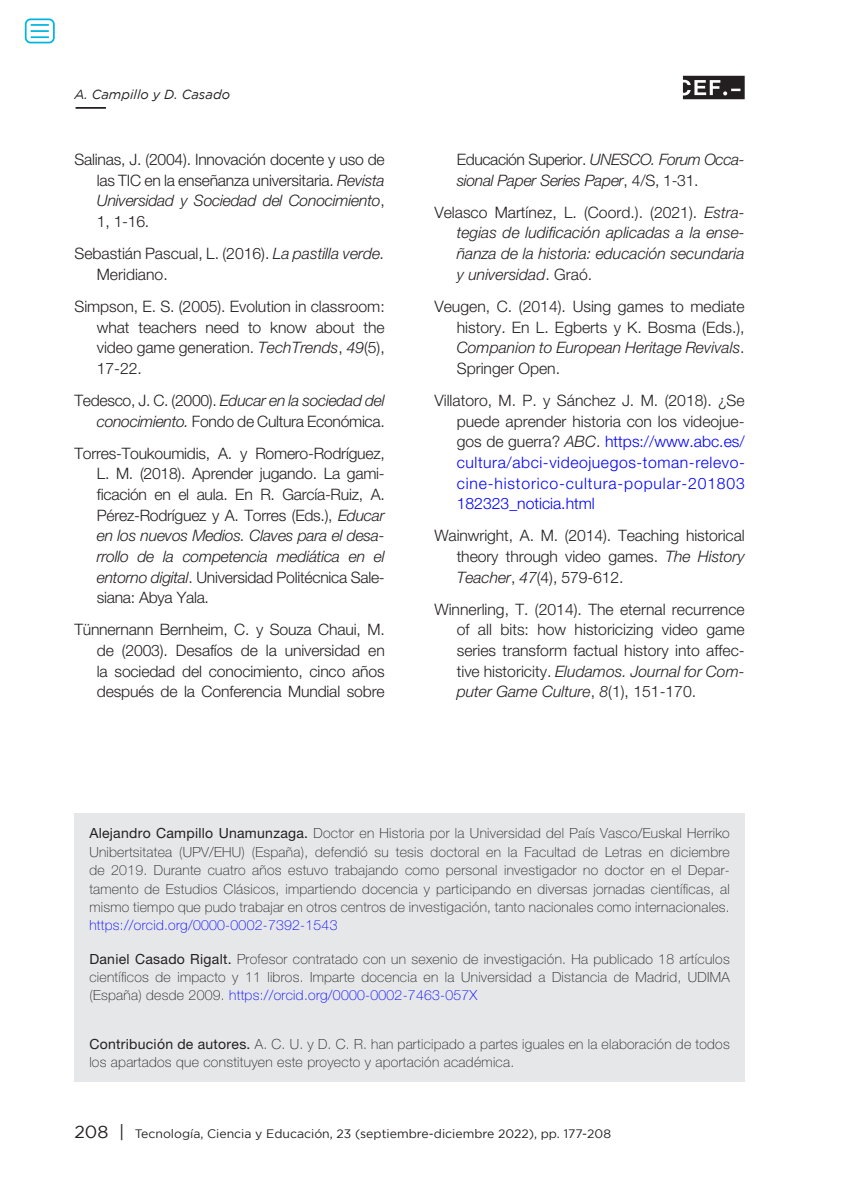
<style>
.page{position:relative;width:844px;height:1191px;background:#fff}
.page>*{position:absolute;margin:0;border:0;box-sizing:border-box;transform-origin:0 0}
.ref__bibliograficas{font:300 15.75px/20.7px "Helvetica Neue LT Std";letter-spacing:-.005em;color:#231f20;text-align:justify}
.ref__bibliograficas-2{font:300 15.75px/20.7px "Helvetica Neue LT Std";letter-spacing:.055em;color:#00f;text-align:justify}
.ref__bibliograficas-3{font:italic 300 15.75px/20.7px "Helvetica Neue LT Std";color:#231f20}
.ref__bibliograficas-4{font:100 14px/18.4px "Helvetica Neue LT Std";letter-spacing:.02em;color:#231f20;text-align:justify}
.t1{font:italic 13.12px "Gotham";color:#231f20}
.t2{font:12.25px "Gotham";color:#231f20}
.s1{font-style:italic}
.s2{font-style:normal}
.s3{color:#231f20}
.s4{font-style:italic;color:#231f20}
.s5{font-weight:400}
.s6{color:#00f}
.s7{font-size:17.5px}
</style>
<div class="page">
<svg style="left:682px;top:76px;width:62px;height:23px"></svg>
<hr style="left:76px;top:107px;width:30px;height:2px;background:#231f20">
<div style="left:74px;top:813px;width:670px;height:268px;background:#e6e7e9"></div>
<div style="left:25px;top:18px;width:30px;height:25px;border:2px solid #00b6de;border-radius:5px"></div>
<svg style="left:31px;top:24px;width:18px;height:14px"></svg>
<p class="t1" style="left:74px;top:87px;width:157px">A. Campillo y D. Casado</p>
<p class="ref__bibliograficas" style="left:97px;top:149px;width:289px;text-indent:-22px">Salinas, J. (2004). Innovación docente y uso de las TIC en la enseñanza universitaria. <span class="s1">Revista Universidad y Sociedad del Conocimiento</span>, 1, 1-16.</p>
<p class="ref__bibliograficas" style="left:97px;top:243px;width:289px;text-indent:-22px">Sebastián Pascual, L. (2016). <span class="s1">La pastilla verde.<br></span>Meridiano.</p>
<p class="ref__bibliograficas" style="left:97px;top:295px;width:289px;text-indent:-22px">Simpson, E. S. (2005). Evolution in classroom: what teachers need to know about the video game generation. <span class="s1">TechTrends</span>, <span class="s1">49</span>(5), 17-22.</p>
<p class="ref__bibliograficas" style="left:74px;top:389px;width:312px;text-align:right">Tedesco, J. C. (2000). <span class="s1">Educar en la sociedad del conocimiento.</span> Fondo de Cultura Económica.</p>
<p class="ref__bibliograficas" style="left:97px;top:442px;width:289px;text-indent:-22px">Torres-Toukoumidis, A. y Romero-Rodríguez, L. M. (2018). Aprender jugando. La gami&shy;ficación en el aula. En R. García-Ruiz, A.<br>Pérez-Rodríguez y A. Torres (Eds.), <span class="s1">Educar en los nuevos Medios. Claves para el desa&shy;rrollo de la competencia mediática en el entorno digital</span>. Universidad Politécnica Sale&shy;siana: Abya Yala.</p>
<p class="ref__bibliograficas" style="left:97px;top:619px;width:289px;text-indent:-22px">Tünnernann Bernheim, C. y Souza Chaui, M. de (2003). Desafíos de la universidad en la sociedad del conocimiento, cinco años después de la Conferencia Mundial sobre</p>
<p class="ref__bibliograficas-3" style="left:456px;top:149px;width:289px"><span class="s2">Educación Superior.</span> UNESCO. Forum Occa&shy;sional Paper Series Paper<span class="s2">, 4/S, 1-31.</span></p>
<p class="ref__bibliograficas-3" style="left:456px;top:202px;width:289px;text-align:justify;text-indent:-22px"><span class="s2">Velasco Martínez, L. (Coord.). (2021).</span> Estra&shy;tegias de ludificación aplicadas a la ense&shy;ñanza de la historia: educación secundaria y universidad<span class="s2">. Graó.</span></p>
<p class="ref__bibliograficas" style="left:456px;top:295px;width:289px;text-indent:-22px">Veugen, C. (2014). Using games to mediate history. En L. Egberts y K. Bosma (Eds.), <span class="s1">Companion to European Heritage Revivals</span>.<br>Springer Open.</p>
<p class="ref__bibliograficas-2" style="left:456px;top:389px;width:289px;text-indent:-22px"><span class="s3">Villatoro, M. P. y Sánchez J. M. (2018). ¿Se puede aprender historia con los videojue&shy;gos de guerra?</span> <span class="s4">ABC</span><span class="s3">.</span> https://www.abc.es/ cultura/abci-videojuegos-toman-relevo&shy;cine-historico-cultura-popular-201803<br>182323_noticia.html</p>
<p class="ref__bibliograficas" style="left:456px;top:525px;width:289px;text-indent:-22px">Wainwright, A. M. (2014). Teaching historical theory through video games. <span class="s1">The History Teacher</span>, <span class="s1">47</span>(4), 579-612.</p>
<p class="ref__bibliograficas" style="left:456px;top:598px;width:289px;text-indent:-22px">Winnerling, T. (2014). The eternal recurrence of all bits: how historicizing video game series transform factual history into affec&shy;tive historicity. <span class="s1">Eludamos. Journal for Com&shy;puter Game Culture</span>, <span class="s1">8</span>(1), 151-170.</p>
<p class="ref__bibliograficas-4" style="left:89px;top:824px;width:641px"><span class="s5">Alejandro Campillo Unamunzaga.</span> Doctor en Historia por la Universidad del País Vasco/Euskal Herriko Unibertsitatea (UPV/EHU) (España), defendió su tesis doctoral en la Facultad de Letras en diciembre de 2019. Durante cuatro años estuvo trabajando como personal investigador no doctor en el Depar&shy;tamento de Estudios Clásicos, impartiendo docencia y participando en diversas jornadas científicas, al mismo tiempo que pudo trabajar en otros centros de investigación, tanto nacionales como internacionales. <span class="s6">https://orcid.org/0000-0002-7392-1543</span></p>
<p class="ref__bibliograficas-4" style="left:89px;top:949px;width:641px"><span class="s5">Daniel Casado Rigalt.</span> Profesor contratado con un sexenio de investigación. Ha publicado 18 artículos científicos de impacto y 11 libros. Imparte docencia en la Universidad a Distancia de Madrid, UDIMA (España) desde 2009. <span class="s6">https://orcid.org/0000-0002-7463-057X</span></p>
<p class="ref__bibliograficas-4" style="left:89px;top:1034px;width:641px"><span class="s5">Contribución de autores.</span> A. C. U. y D. C. R. han participado a partes iguales en la elaboración de todos los apartados que constituyen este proyecto y aportación académica.</p>
<p class="t2" style="left:74px;top:1127px;width:538px"><span class="s7">208 |</span> Tecnología, Ciencia y Educación, 23 (septiembre-diciembre 2022), pp. 177-208</p>
</div>
